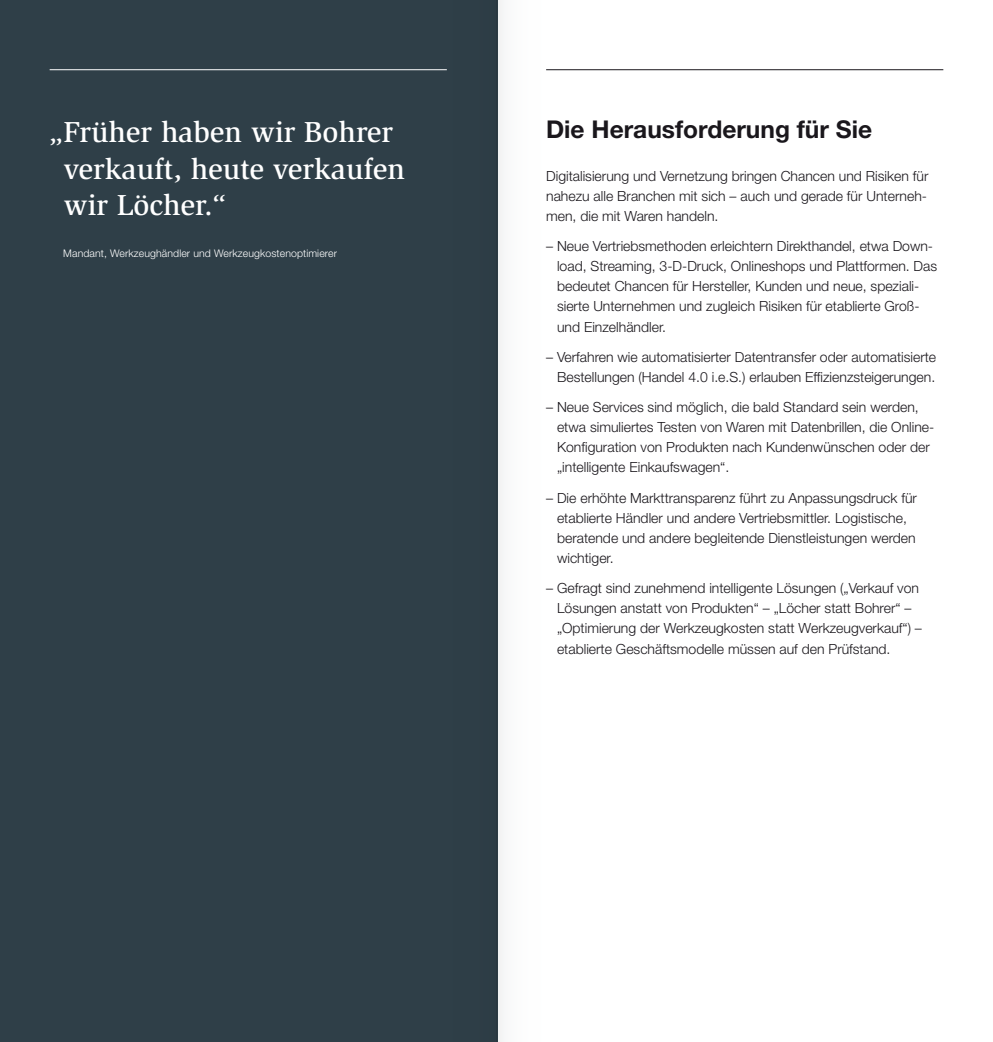
<style>
.page{position:relative;width:993px;height:1042px;background:#fff}
.page>*{position:absolute;margin:0;border:0;box-sizing:border-box;transform-origin:0 0}
.t1{font:500 29.75px/36.8px "Slimbach Std";color:#fff}
.t2{font:700 24.5px "Helvetica Neue LT Std";color:#1a171c}
.t3{font:300 14px/20.1px "Helvetica Neue LT Std";color:#1a171c}
.t4{font:300 10.5px "Helvetica Neue LT Std";letter-spacing:.01em;color:#fff}
</style>
<div class="page">
<hr style="left:546px;top:69px;width:397px;height:1px;background:#1a171c">
<div style="left:0;top:0;width:497px;height:1042px;background:#2f3f48"></div>
<hr style="left:50px;top:69px;width:396px;height:1px;background:#fff">
<div style="left:496px;top:0;width:62px;height:1042px;background:linear-gradient(to right,#f5f6f6,#fff)"></div>
<div style="left:434px;top:0;width:62px;height:1042px;background:#2e3e47"></div>
<h1 class="t1" style="left:50px;top:113px;width:345px">„Früher haben wir Bohrer</h1>
<h2 class="t2" style="left:546px;top:114px;width:327px">Die Herausforderung für Sie</h2>
<h1 class="t1" style="left:63px;top:150px;width:343px">verkauft, heute verkaufen wir Löcher.“</h1>
<p class="t4" style="left:63px;top:247px;width:275px">Mandant, Werkzeughändler und Werkzeugkostenoptimierer</p>
<p class="t3" style="left:546px;top:165px;width:383px;text-align:justify">Digitalisierung und Vernetzung bringen Chancen und Risiken für nahezu alle Branchen mit sich – auch und gerade für Unterneh&shy;men, die mit Waren handeln.</p>
<p class="t3" style="left:557px;top:236px;width:381px;text-indent:-11px">– Neue Vertriebsmethoden erleichtern Direkthandel, etwa Down&shy;load, Streaming, 3-D-Druck, Onlineshops und Plattformen. Das bedeutet Chancen für Hersteller, Kunden und neue, speziali&shy;sierte Unternehmen und zugleich Risiken für etablierte Groß&shy;und Einzelhändler.</p>
<p class="t3" style="left:546px;top:346px;width:391px;text-align:right">– Verfahren wie automatisierter Datentransfer oder automatisierte<br>Bestellungen (Handel 4.0 i.e.S.) erlauben Effizienzsteigerungen.</p>
<p class="t3" style="left:557px;top:397px;width:379px;text-indent:-11px">– Neue Services sind möglich, die bald Standard sein werden, etwa simuliertes Testen von Waren mit Datenbrillen, die Online-Konfiguration von Produkten nach Kundenwünschen oder der „intelligente Einkaufswagen“.</p>
<p class="t3" style="left:557px;top:487px;width:361px;text-indent:-11px">– Die erhöhte Markttransparenz führt zu Anpassungsdruck für etablierte Händler und andere Vertriebsmittler. Logistische, beratende und andere begleitende Dienstleistungen werden wichtiger.</p>
<p class="t3" style="left:557px;top:578px;width:366px;text-indent:-11px">– Gefragt sind zunehmend intelligente Lösungen („Verkauf von Lösungen anstatt von Produkten“ – „Löcher statt Bohrer“ – „Optimierung der Werkzeugkosten statt Werkzeugverkauf“) – etablierte Geschäftsmodelle müssen auf den Prüfstand.</p>
</div>
